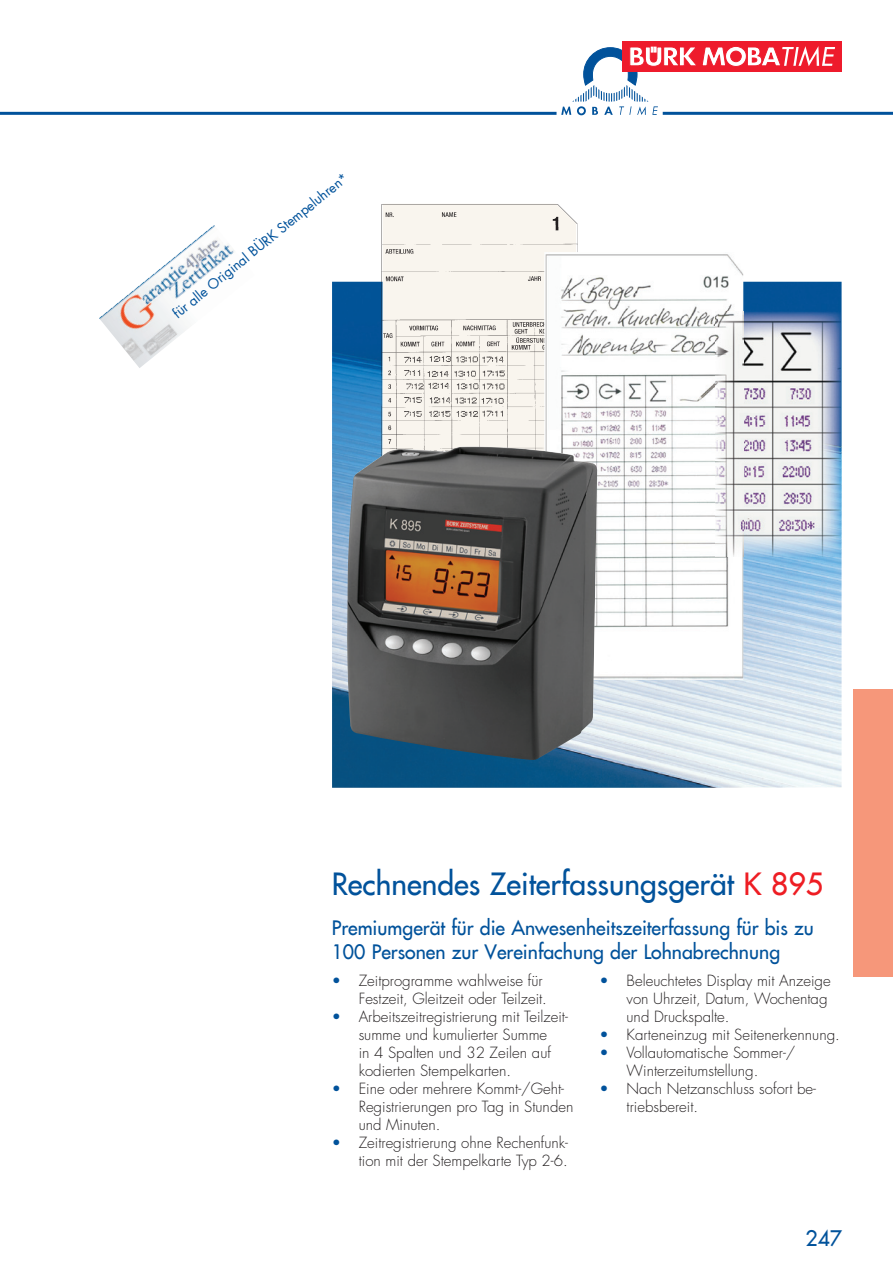
<style>
.page{position:relative;width:893px;height:1263px;background:#fff}
.page>*{position:absolute;margin:0;border:0;box-sizing:border-box;transform-origin:0 0}
.t1{font:30px "Futura LT";color:#01529b}
.t2{font:21px "Futura LT";color:#01529b}
.t3{font:19.5px/23.4px "Futura LT";color:#01529b}
.t4{font:300 15px/18px "Futura LT";color:#231f20}
.t5{font:13.5px "Futura";color:#01529b}
.s1{color:#ee1d23}
.s2{color:#01529b}
</style>
<div class="page">
<div style="left:622px;top:41px;width:220px;height:31px;background:#ee1b2c"></div>
<svg style="left:561px;top:46px;width:274px;height:69px"></svg>
<hr style="left:663px;top:112px;width:230px;height:3px;background:#01529b">
<hr style="left:0;top:112px;width:556px;height:3px;background:#01529b">
<div style="left:853px;top:690px;width:40px;height:287px;background:#f6977a"></div>
<img style="left:332px;top:282px;width:510px;height:506px">
<img style="left:378px;top:204px;width:200px;height:242px">
<img style="left:544px;top:252px;width:199px;height:428px">
<img style="left:716px;top:311px;width:125px;height:245px">
<img style="left:347px;top:446px;width:251px;height:314px">
<img style="left:99px;top:225px;width:135px;height:143px">
<p class="t5" style="left:169px;top:308px;width:222px;rotate:-39deg">für alle Original BÜRK Stempeluhren*</p>
<h1 class="t1" style="left:332px;top:864px;width:493px">Rechnendes Zeiterfassungsgerät <span class="s1">K 895</span></h1>
<h3 class="t3" style="left:332px;top:916px;width:484px">Premiumgerät für die Anwesenheitszeiterfassung für bis zu<br>100 Personen zur Vereinfachung der Lohnabrechnung</h3>
<p class="t4" style="left:332px;top:972px;width:217px;text-align:right"><span class="s2">•</span> Zeitprogramme wahlweise für<br>Festzeit, Gleitzeit oder Teilzeit.</p>
<p class="t4" style="left:359px;top:1008px;width:211px;text-indent:-27px"><span class="s2">•</span> Arbeitszeitregistrierung mit Teilzeit&shy;summe und kumulierter Summe<br>in 4 Spalten und 32 Zeilen auf kodierten Stempelkarten.</p>
<p class="t4" style="left:359px;top:1080px;width:216px;text-indent:-27px"><span class="s2">•</span> Eine oder mehrere Kommt-/Geht-<br>Registrierungen pro Tag in Stunden und Minuten.</p>
<p class="t4" style="left:332px;top:1134px;width:238px;text-align:right"><span class="s2">•</span> Zeitregistrierung ohne Rechenfunk&shy;tion mit der Stempelkarte Typ 2-6.</p>
<p class="t4" style="left:627px;top:972px;width:206px;text-indent:-27px"><span class="s2">•</span> Beleuchtetes Display mit Anzeige von Uhrzeit, Datum, Wochentag und Druckspalte.</p>
<p class="t4" style="left:600px;top:1026px;width:242px"><span class="s2">•</span> Karteneinzug mit Seitenerkennung.</p>
<p class="t4" style="left:627px;top:1044px;width:170px;text-indent:-27px"><span class="s2">•</span> Vollautomatische Sommer-/<br>Winterzeitumstellung.</p>
<p class="t4" style="left:627px;top:1080px;width:191px;text-indent:-27px"><span class="s2">•</span> Nach Netzanschluss sofort be&shy;triebsbereit.</p>
<h2 class="t2" style="left:805px;top:1225px;width:38px">247</h2>
</div>
